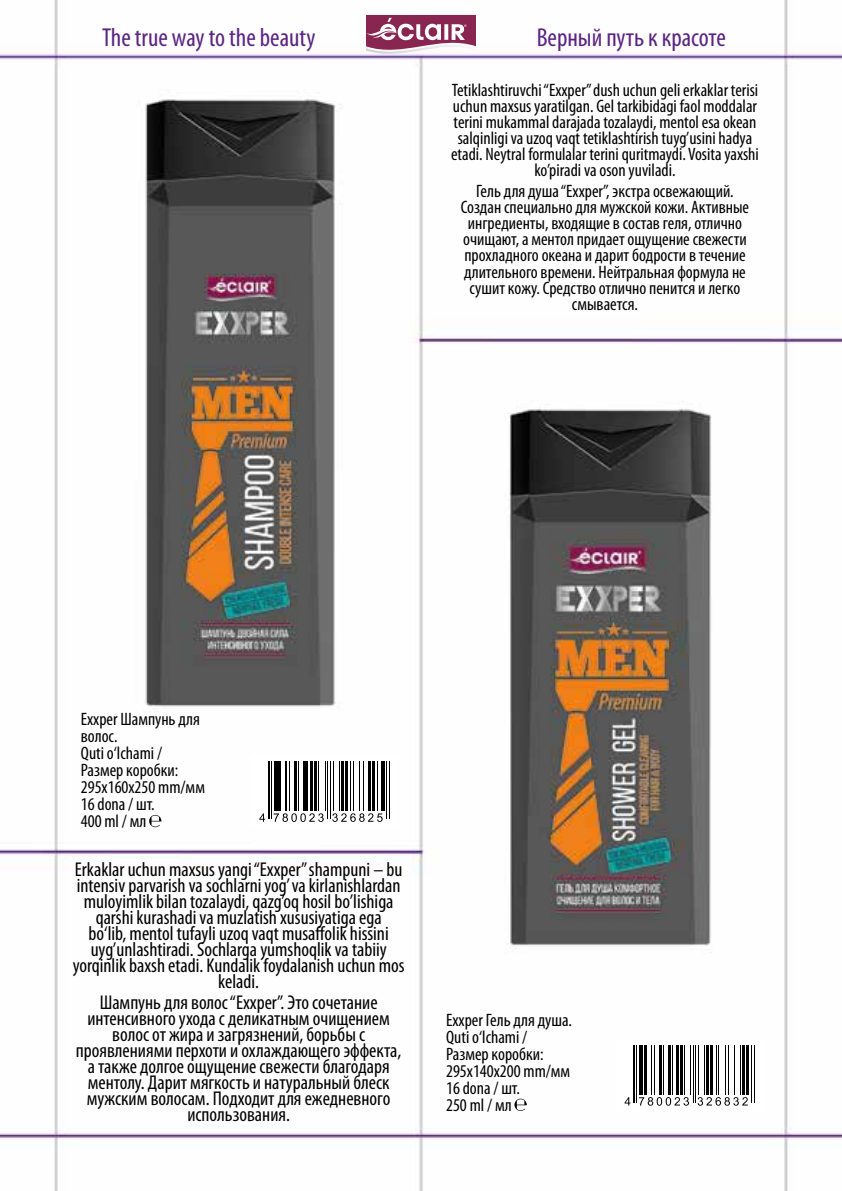
<style>
.page{position:relative;width:842px;height:1191px;background:#fff}
.page>*{position:absolute;margin:0;border:0;box-sizing:border-box;transform-origin:0 0}
.t1{font:condensed 26px "Myriad Pro";color:#5b2482}
.t2{font:condensed 20px/16px "Myriad Pro";color:#000;text-align:center}
.t3{font:condensed 18px/16px "Myriad Pro";color:#000;text-align:center}
</style>
<div class="page">
<img style="left:0;top:0;width:842px;height:1191px">
<svg style="left:149px;top:815px;width:12px;height:12px"></svg>
<div style="left:251px;top:755px;width:147px;height:73px;background:#fff"></div>
<hr style="left:269px;top:761px;width:1px;height:58px;background:#000">
<hr style="left:271px;top:761px;width:1px;height:58px;background:#000">
<hr style="left:274px;top:761px;width:3px;height:50px;background:#000">
<hr style="left:279px;top:761px;width:2px;height:50px;background:#000">
<hr style="left:285px;top:761px;width:1px;height:50px;background:#000">
<hr style="left:289px;top:761px;width:1px;height:50px;background:#000">
<hr style="left:294px;top:761px;width:2px;height:50px;background:#000">
<hr style="left:298px;top:761px;width:1px;height:50px;background:#000">
<hr style="left:303px;top:761px;width:2px;height:50px;background:#000">
<hr style="left:307px;top:761px;width:1px;height:50px;background:#000">
<hr style="left:311px;top:761px;width:2px;height:50px;background:#000">
<hr style="left:315px;top:761px;width:2px;height:50px;background:#000">
<hr style="left:318px;top:761px;width:1px;height:50px;background:#000">
<hr style="left:325px;top:761px;width:1px;height:50px;background:#000">
<hr style="left:327px;top:761px;width:1px;height:58px;background:#000">
<hr style="left:330px;top:761px;width:1px;height:58px;background:#000">
<hr style="left:332px;top:761px;width:1px;height:50px;background:#000">
<hr style="left:339px;top:761px;width:1px;height:50px;background:#000">
<hr style="left:341px;top:761px;width:3px;height:50px;background:#000">
<hr style="left:345px;top:761px;width:3px;height:50px;background:#000">
<hr style="left:350px;top:761px;width:1px;height:50px;background:#000">
<hr style="left:353px;top:761px;width:1px;height:50px;background:#000">
<hr style="left:359px;top:761px;width:1px;height:50px;background:#000">
<hr style="left:363px;top:761px;width:1px;height:50px;background:#000">
<hr style="left:368px;top:761px;width:3px;height:50px;background:#000">
<hr style="left:372px;top:761px;width:2px;height:50px;background:#000">
<hr style="left:377px;top:761px;width:1px;height:50px;background:#000">
<hr style="left:381px;top:761px;width:4px;height:50px;background:#000">
<hr style="left:386px;top:761px;width:1px;height:58px;background:#000">
<hr style="left:389px;top:761px;width:1px;height:58px;background:#000">
<svg style="left:259px;top:813px;width:6px;height:8px"></svg>
<svg style="left:274px;top:813px;width:50px;height:9px"></svg>
<svg style="left:332px;top:813px;width:51px;height:9px"></svg>
<div style="left:617px;top:1039px;width:146px;height:73px;background:#fff"></div>
<hr style="left:634px;top:1045px;width:1px;height:57px;background:#000">
<hr style="left:636px;top:1045px;width:1px;height:57px;background:#000">
<hr style="left:639px;top:1045px;width:3px;height:50px;background:#000">
<hr style="left:644px;top:1045px;width:2px;height:50px;background:#000">
<hr style="left:650px;top:1045px;width:1px;height:50px;background:#000">
<hr style="left:654px;top:1045px;width:1px;height:50px;background:#000">
<hr style="left:659px;top:1045px;width:3px;height:50px;background:#000">
<hr style="left:663px;top:1045px;width:1px;height:50px;background:#000">
<hr style="left:668px;top:1045px;width:3px;height:50px;background:#000">
<hr style="left:672px;top:1045px;width:1px;height:50px;background:#000">
<hr style="left:676px;top:1045px;width:2px;height:50px;background:#000">
<hr style="left:680px;top:1045px;width:2px;height:50px;background:#000">
<hr style="left:684px;top:1045px;width:1px;height:50px;background:#000">
<hr style="left:690px;top:1045px;width:1px;height:50px;background:#000">
<hr style="left:693px;top:1045px;width:1px;height:57px;background:#000">
<hr style="left:695px;top:1045px;width:1px;height:57px;background:#000">
<hr style="left:698px;top:1045px;width:1px;height:50px;background:#000">
<hr style="left:704px;top:1045px;width:1px;height:50px;background:#000">
<hr style="left:707px;top:1045px;width:2px;height:50px;background:#000">
<hr style="left:710px;top:1045px;width:3px;height:50px;background:#000">
<hr style="left:716px;top:1045px;width:1px;height:50px;background:#000">
<hr style="left:718px;top:1045px;width:1px;height:50px;background:#000">
<hr style="left:725px;top:1045px;width:1px;height:50px;background:#000">
<hr style="left:728px;top:1045px;width:1px;height:50px;background:#000">
<hr style="left:733px;top:1045px;width:1px;height:50px;background:#000">
<hr style="left:740px;top:1045px;width:1px;height:50px;background:#000">
<hr style="left:742px;top:1045px;width:3px;height:50px;background:#000">
<hr style="left:746px;top:1045px;width:2px;height:50px;background:#000">
<hr style="left:751px;top:1045px;width:1px;height:57px;background:#000">
<hr style="left:754px;top:1045px;width:1px;height:57px;background:#000">
<svg style="left:625px;top:1097px;width:5px;height:8px"></svg>
<svg style="left:639px;top:1097px;width:50px;height:8px"></svg>
<svg style="left:698px;top:1097px;width:50px;height:8px"></svg>
<svg style="left:514px;top:1098px;width:13px;height:13px"></svg>
<svg style="left:366px;top:15px;width:110px;height:41px"></svg>
<h1 class="t1" style="left:102px;top:24px;width:215px">The true way to the beauty</h1>
<h1 class="t1" style="left:537px;top:24px;width:191px">Верный путь к красоте</h1>
<p class="t3" style="left:451px;top:82px;width:309px">Tetiklashtiruvchi “Exxper” dush uchun geli erkaklar terisi uchun maxsus yaratilgan. Gel tarkibidagi faol moddalar terini mukammal darajada tozalaydi, mentol esa okean salqinligi va uzoq vaqt tetiklashtirish tuyg’usini hadya etadi. Neytral formulalar terini quritmaydi. Vosita yaxshi ko’piradi va oson yuviladi.</p>
<p class="t3" style="left:461px;top:184px;width:290px">Гель для душа “Exxper”, экстра освежающий.<br>Создан специально для мужской кожи. Активные ингредиенты, входящие в состав геля, отлично очищают, а ментол придает ощущение свежести прохладного океана и дарит бодрости в течение длительного времени. Нейтральная формула не сушит кожу. Средство отлично пенится и легко смывается.</p>
<p class="t3" style="left:81px;top:711px;width:126px;line-height:17px;text-align:left">Exxper Шампунь для волос.<br>Quti o‘lchami /<br>Размер коробки:<br>295х160х250 mm/мм<br>16 dona / шт.<br>400 ml / мл</p>
<p class="t2" style="left:73px;top:861px;width:333px">Erkaklar uchun maxsus yangi “Exxper” shampuni – bu intensiv parvarish va sochlarni yog’ va kirlanishlardan muloyimlik bilan tozalaydi, qazg’oq hosil bo’lishiga qarshi kurashadi va muzlatish xususiyatiga ega<br>bo‘lib, mentol tufayli uzoq vaqt musaffolik hissini uyg’unlashtiradi. Sochlarga yumshoqlik va tabiiy yorqinlik baxsh etadi. Kundalik foydalanish uchun mos keladi.</p>
<p class="t2" style="left:76px;top:995px;width:327px">Шампунь для волос “Exxper”. Это сочетание интенсивного ухода с деликатным очищением волос от жира и загрязнений, борьбы с проявлениями перхоти и охлаждающего эффекта, а также долгое ощущение свежести благодаря ментолу. Дарит мягкость и натуральный блеск мужским волосам. Подходит для ежедневного использования.</p>
<p class="t3" style="left:446px;top:1011px;width:127px;line-height:17px;text-align:left">Exxper Гель для душа.<br>Quti o‘lchami /<br>Размер коробки:<br>295х140х200 mm/мм<br>16 dona / шт.<br>250 ml / мл</p>
</div>
